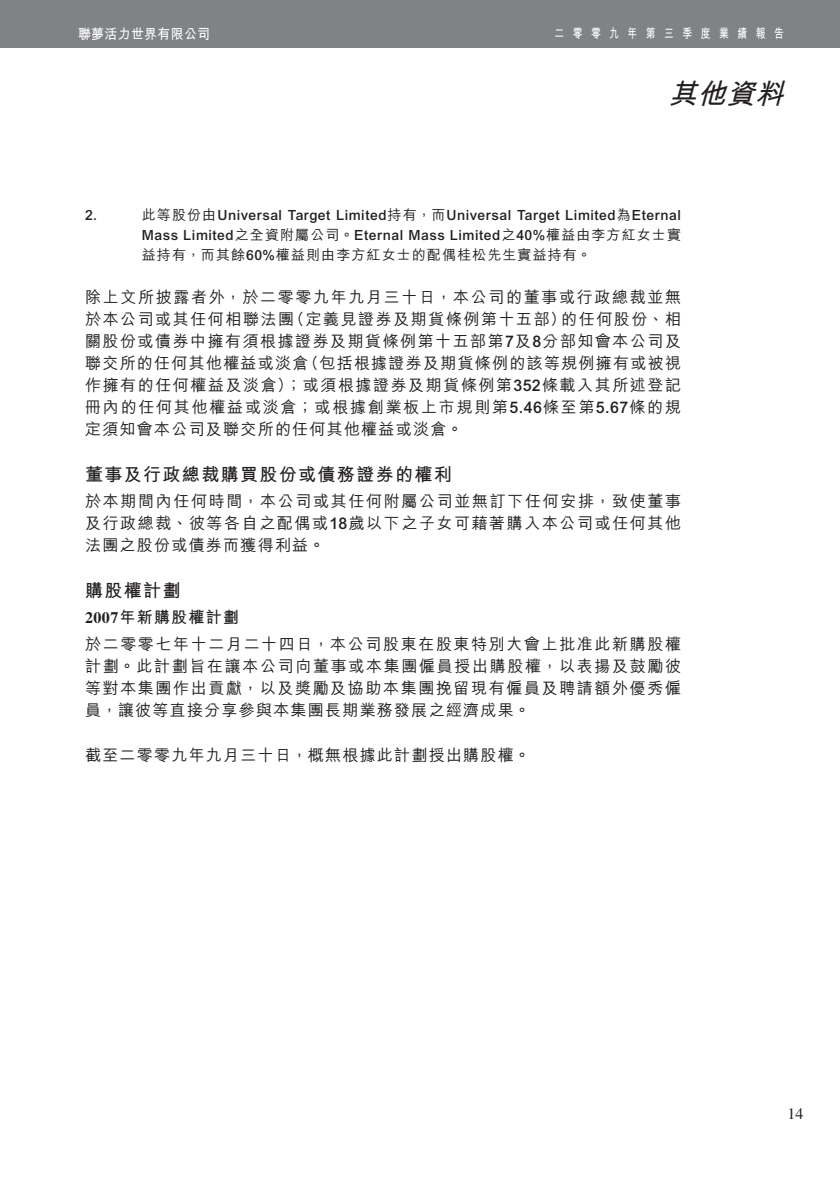
<style>
.page{position:relative;width:840px;height:1191px;background:#fff}
.page>*{position:absolute;margin:0;border:0;box-sizing:border-box;transform-origin:0 0}
.t1{font:italic 28px "M Hei HK Bold B5 pc H";color:#231f20}
.t2{font:18px "M Hei HK Bold B5 pc H";letter-spacing:.075em;color:#231f20}
.t3{font:16px/22px "M Hei HK Medium B5 pc H";letter-spacing:.08em;color:#231f20;text-align:justify}
.t4{font:16px "M Hei HK Bold B5 pc H";letter-spacing:.075em;color:#231f20}
.t5{font:16px "Times LT Std";color:#231f20}
.t6{font:500 14px/20px "Arial MT Std";letter-spacing:.04em;color:#231f20}
.t7{font:14px "M Hei HK Medium B5 pc H";letter-spacing:.08em;color:#231f20}
.t8{font:14px "M Hei HK Bold B5 pc H";letter-spacing:.03em;color:#fff;scale:.92 1}
.t9{font:13px "M Hei HK Bold B5 pc H";letter-spacing:.875em;color:#fff;scale:.75 1}
.s1{font-family:"M Hei HK Medium B5 pc H";font-weight:400}
.s2{font-family:"Arial MT Std";font-weight:500}
.s3{font-family:"Times LT Std";font-weight:700}
</style>
<div class="page">
<div style="left:0;top:0;width:839px;height:47px;background:#808285"></div>
<p class="t8" style="left:78px;top:28px;width:145px">聯夢活力世界有限公司</p>
<p class="t9" style="left:554px;top:28px;width:307px">二零零九年第三季度業績報告</p>
<h1 class="t1" style="left:668px;top:83px;width:123px">其他資料</h1>
<p class="t6" style="left:85px;top:206px;width:14px">2.</p>
<p class="t6" style="left:142px;top:206px;width:540px"><span class="s1">此等股份由</span>Universal Target Limited<span class="s1">持有，而</span>Universal Target Limited<span class="s1">為</span>Eternal<br>Mass Limited<span class="s1">之全資附屬公司。</span>Eternal Mass Limited<span class="s1">之</span>40%<span class="s1">權益由李方紅女士實</span></p>
<p class="t7" style="left:142px;top:249px;width:450px">益持有，而其餘<span class="s2">60%</span>權益則由李方紅女士的配偶桂松先生實益持有。</p>
<p class="t3" style="left:85px;top:288px;width:597px">除上文所披露者外，於二零零九年九月三十日，本公司的董事或行政總裁並無於本公司或其任何相聯法團（定義見證券及期貨條例第十五部）的任何股份、相關股份或債券中擁有須根據證券及期貨條例第十五部第<span class="s2">7</span>及<span class="s2">8</span>分部知會本公司及聯交所的任何其他權益或淡倉（包括根據證券及期貨條例的該等規例擁有或被視作擁有的任何權益及淡倉）；或須根據證券及期貨條例第<span class="s2">352</span>條載入其所述登記冊內的任何其他權益或淡倉；或根據創業板上市規則第<span class="s2">5.46</span>條至第<span class="s2">5.67</span>條的規定須知會本公司及聯交所的任何其他權益或淡倉。</p>
<p class="t2" style="left:85px;top:467px;width:368px">董事及行政總裁購買股份或債務證券的權利</p>
<p class="t3" style="left:85px;top:492px;width:597px">於本期間內任何時間，本公司或其任何附屬公司並無訂下任何安排，致使董事及行政總裁、彼等各自之配偶或<span class="s2">18</span>歲以下之子女可藉著購入本公司或任何其他法團之股份或債券而獲得利益。</p>
<p class="t2" style="left:85px;top:583px;width:97px">購股權計劃</p>
<p class="t4" style="left:85px;top:611px;width:155px"><span class="s3">2007</span>年新購股權計劃</p>
<p class="t3" style="left:85px;top:635px;width:597px">於二零零七年十二月二十四日，本公司股東在股東特別大會上批准此新購股權計劃。此計劃旨在讓本公司向董事或本集團僱員授出購股權，以表揚及鼓勵彼等對本集團作出貢獻，以及獎勵及協助本集團挽留現有僱員及聘請額外優秀僱員，讓彼等直接分享參與本集團長期業務發展之經濟成果。</p>
<p class="t3" style="left:85px;top:745px;width:446px">截至二零零九年九月三十日，概無根據此計劃授出購股權。</p>
<p class="t5" style="left:787px;top:1104px;width:17px">14</p>
</div>
